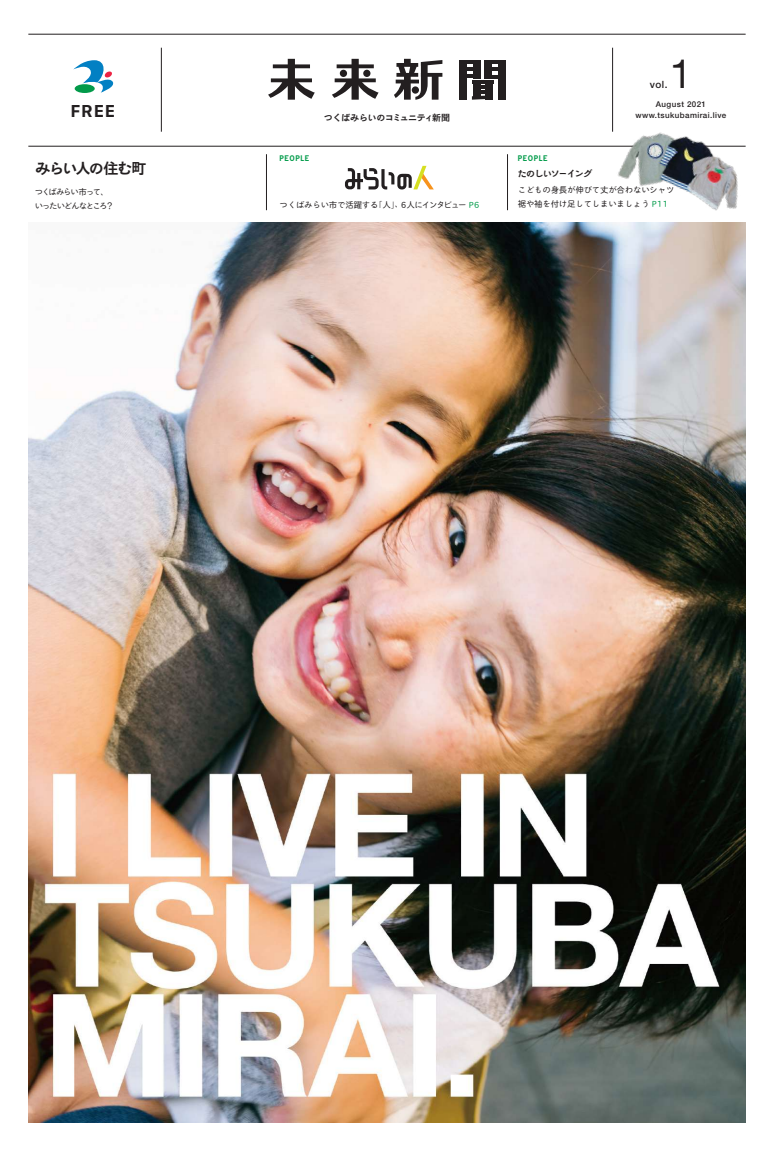
<style>
.page{position:relative;width:774px;height:1151px;background:#fff}
.page>*{position:absolute;margin:0;border:0;box-sizing:border-box;transform-origin:0 0}
.t1{font:40px "Helvetica Neue";color:#231f20}
.t2{font:700 18px "San Francisco Text";color:#231f20}
.t3{font:15.2px "KO Masurao B";color:#231f20}
.t4{font:500 10px "Helvetica Neue";color:#231f20}
.t5{font:9px "KO Masurao B";letter-spacing:-.05em;color:#231f20}
.t6{font:9px "KO Masurao B";letter-spacing:-.09em;color:#231f20}
.t7{font:8.5px/14px "TB Chibi R Go Plus K Pro";letter-spacing:-.03em;color:#231f20}
.t8{font:8.5px/14px "TB Chibi R Go Plus K Pro";letter-spacing:-.155em;color:#231f20}
.t9{font:500 8px/11px "Helvetica Neue";letter-spacing:.05em;color:#231f20;text-align:center}
.t10{font:700 8px "Sweden Sans";letter-spacing:.075em;color:#029b4a}
.s1{font-family:"TB Go Std B"}
.s2{color:#029b4a}
</style>
<div class="page">
<hr style="left:28px;top:34px;width:718px;height:1px;background:#231f20">
<hr style="left:161px;top:48px;width:1px;height:84px;background:#231f20">
<hr style="left:612px;top:48px;width:1px;height:84px;background:#231f20">
<hr style="left:266px;top:154px;width:1px;height:56px;background:#231f20">
<hr style="left:507px;top:154px;width:1px;height:56px;background:#231f20">
<hr style="left:28px;top:146px;width:718px;height:1px;background:#231f20">
<img style="left:613px;top:120px;width:133px;height:91px">
<img style="left:28px;top:223px;width:718px;height:900px">
<svg style="left:268px;top:59px;width:47px;height:41px"></svg>
<svg style="left:332px;top:59px;width:46px;height:41px"></svg>
<hr style="left:460px;top:60px;width:21px;height:4px;background:#231f20">
<hr style="left:460px;top:67px;width:21px;height:4px;background:#231f20">
<hr style="left:460px;top:75px;width:21px;height:3px;background:#231f20">
<hr style="left:472px;top:80px;width:22px;height:4px;background:#231f20">
<hr style="left:474px;top:86px;width:18px;height:3px;background:#231f20">
<hr style="left:474px;top:91px;width:18px;height:3px;background:#231f20">
<svg style="left:472px;top:95px;width:13px;height:5px"></svg>
<div style="left:460px;top:60px;width:7px;height:40px;background:#231f20"></div>
<div style="left:474px;top:60px;width:7px;height:18px;background:#231f20"></div>
<div style="left:473px;top:80px;width:8px;height:19px;background:#231f20"></div>
<div style="left:485px;top:80px;width:7px;height:20px;background:#231f20"></div>
<hr style="left:484px;top:60px;width:22px;height:4px;background:#231f20">
<hr style="left:484px;top:67px;width:22px;height:4px;background:#231f20">
<hr style="left:484px;top:75px;width:22px;height:4px;background:#231f20">
<div style="left:499px;top:60px;width:7px;height:40px;background:#231f20"></div>
<div style="left:484px;top:60px;width:8px;height:19px;background:#231f20"></div>
<svg style="left:394px;top:59px;width:48px;height:41px"></svg>
<svg style="left:73px;top:60px;width:41px;height:33px"></svg>
<svg style="left:344px;top:166px;width:90px;height:24px"></svg>
<h2 class="t2" style="left:71px;top:100px;width:46px">FREE</h2>
<h3 class="t3" style="left:35px;top:161px;width:113px">みらい<span class="s1">人</span>の<span class="s1">住</span>む<span class="s1">町</span></h3>
<p class="t8" style="left:35px;top:184px;width:81px">つくばみらい市って、いったいどんなところ？</p>
<p class="t10" style="left:279px;top:153px;width:31px">PEOPLE</p>
<p class="t5" style="left:324px;top:113px;width:128px">つくばみらいのコミュニティ<span class="s1">新聞</span></p>
<p class="t7" style="left:279px;top:197px;width:201px">つくばみらい市で活躍する「人」、６人にインタビュー <span class="s2">P6</span></p>
<p class="t10" style="left:518px;top:153px;width:31px">PEOPLE</p>
<p class="t6" style="left:518px;top:169px;width:76px">たのしいソーイング</p>
<h1 class="t1" style="left:670px;top:50px;width:24px">1</h1>
<p class="t9" style="left:635px;top:98px;width:92px">August 2021 www.tsukubamirai.live</p>
<p class="t4" style="left:650px;top:78px;width:19px">vol.</p>
<p class="t7" style="left:518px;top:183px;width:158px">こどもの身長が伸びて丈が合わないシャツ裾や袖を付け足してしまいましょう <span class="s2">P11</span></p>
</div>
